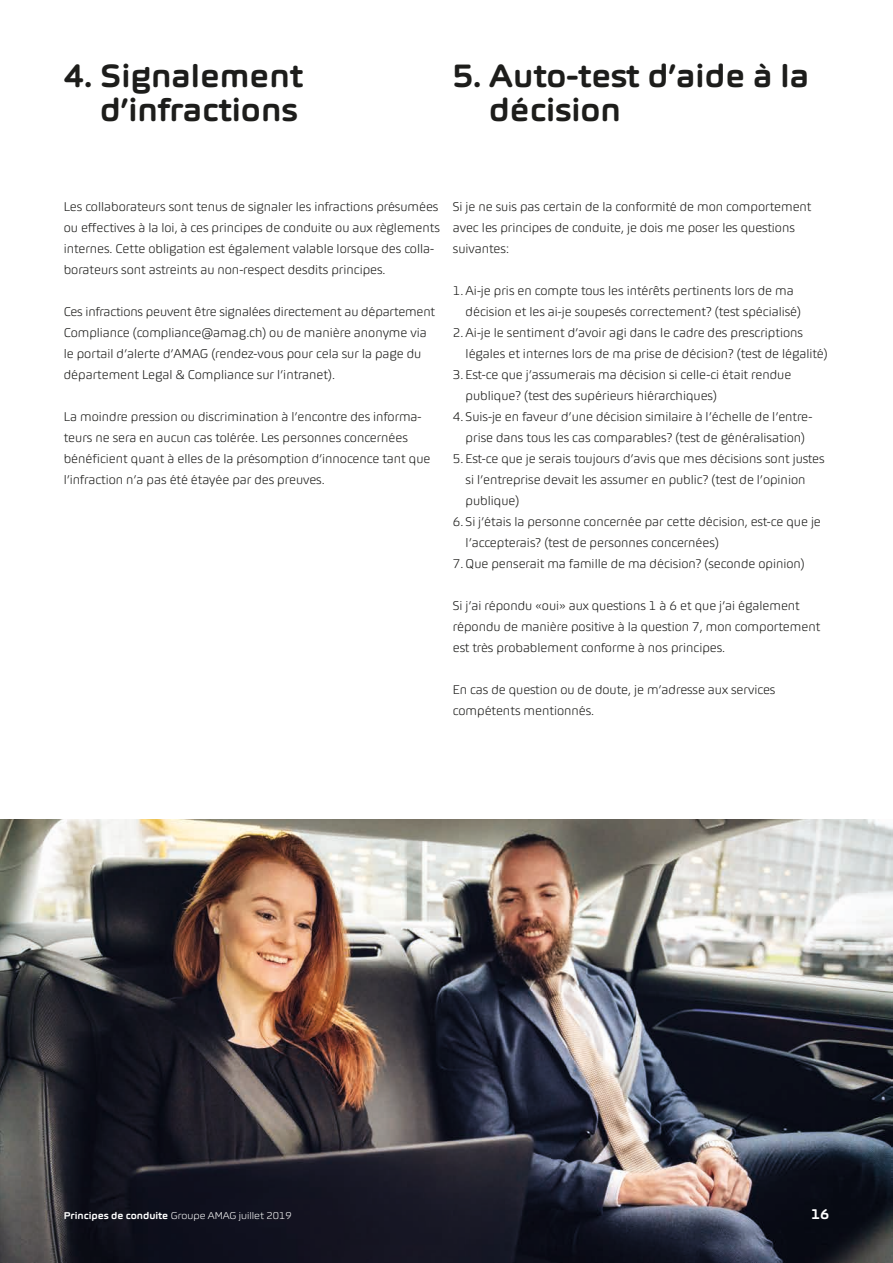
<style>
.page{position:relative;width:893px;height:1263px;background:#fff}
.page>*{position:absolute;margin:0;border:0;box-sizing:border-box;transform-origin:0 0}
.t1{font:700 34.5px/34.5px "AMAG Display";color:#1d1d1b;text-align:right}
.t2{font:700 15px "AMAG Display";color:#fff}
.t3{font:300 13.5px/21px "AMAG Text";color:#1d1d1b}
.t4{font:300 10.5px "AMAG Display";color:#fff}
.s1{font-weight:700}
</style>
<div class="page">
<img style="left:0;top:820px;width:893px;height:443px">
<h1 class="t1" style="left:64px;top:58px;width:241px">4. Signalement d’infractions</h1>
<h1 class="t1" style="left:489px;top:58px;width:321px;text-align:left;text-indent:-36px">5. Auto-test d’aide à la décision</h1>
<p class="t3" style="left:64px;top:196px;width:378px">Les collaborateurs sont tenus de signaler les infractions présumées ou effectives à la loi, à ces principes de conduite ou aux règlements internes. Cette obligation est également valable lorsque des colla&shy;borateurs sont astreints au non-respect desdits principes.</p>
<p class="t3" style="left:64px;top:301px;width:373px">Ces infractions peuvent être signalées directement au département Compliance (compliance@amag.ch) ou de manière anonyme via le portail d’alerte d’AMAG (rendez-vous pour cela sur la page du département Legal &amp; Compliance sur l’intranet).</p>
<p class="t3" style="left:64px;top:406px;width:368px">La moindre pression ou discrimination à l’encontre des informa&shy;teurs ne sera en aucun cas tolérée. Les personnes concernées bénéficient quant à elles de la présomption d’innocence tant que l’infraction n’a pas été étayée par des preuves.</p>
<p class="t3" style="left:453px;top:196px;width:360px">Si je ne suis pas certain de la conformité de mon comportement avec les principes de conduite, je dois me poser les questions suivantes:</p>
<p class="t3" style="left:466px;top:280px;width:337px;text-indent:-13px">1. Ai-je pris en compte tous les intérêts pertinents lors de ma décision et les ai-je soupesés correctement? (test spécialisé)</p>
<p class="t3" style="left:466px;top:322px;width:364px;text-indent:-13px">2. Ai-je le sentiment d’avoir agi dans le cadre des prescriptions légales et internes lors de ma prise de décision? (test de légalité)</p>
<p class="t3" style="left:466px;top:364px;width:327px;text-indent:-13px">3. Est-ce que j’assumerais ma décision si celle-ci était rendue publique? (test des supérieurs hiérarchiques)</p>
<p class="t3" style="left:453px;top:406px;width:361px;text-align:center">4. Suis-je en faveur d’une décision similaire à l’échelle de l’entre&shy;prise dans tous les cas comparables? (test de généralisation)</p>
<p class="t3" style="left:466px;top:448px;width:361px;text-indent:-13px">5. Est-ce que je serais toujours d’avis que mes décisions sont justes si l’entreprise devait les assumer en public? (test de l’opinion publique)</p>
<p class="t3" style="left:466px;top:511px;width:357px;text-indent:-13px">6. Si j’étais la personne concernée par cette décision, est-ce que je l’accepterais? (test de personnes concernées)</p>
<p class="t3" style="left:453px;top:553px;width:353px">7. Que penserait ma famille de ma décision? (seconde opinion)</p>
<p class="t3" style="left:453px;top:595px;width:369px">Si j’ai répondu «oui» aux questions 1 à 6 et que j’ai également répondu de manière positive à la question 7, mon comportement est très probablement conforme à nos principes.</p>
<p class="t3" style="left:453px;top:679px;width:324px">En cas de question ou de doute, je m’adresse aux services compétents mentionnés.</p>
<p class="t4" style="left:64px;top:1209px;width:230px"><span class="s1">Principes de conduite</span> Groupe AMAG juillet 2019</p>
<p class="t2" style="left:811px;top:1205px;width:20px">16</p>
</div>
